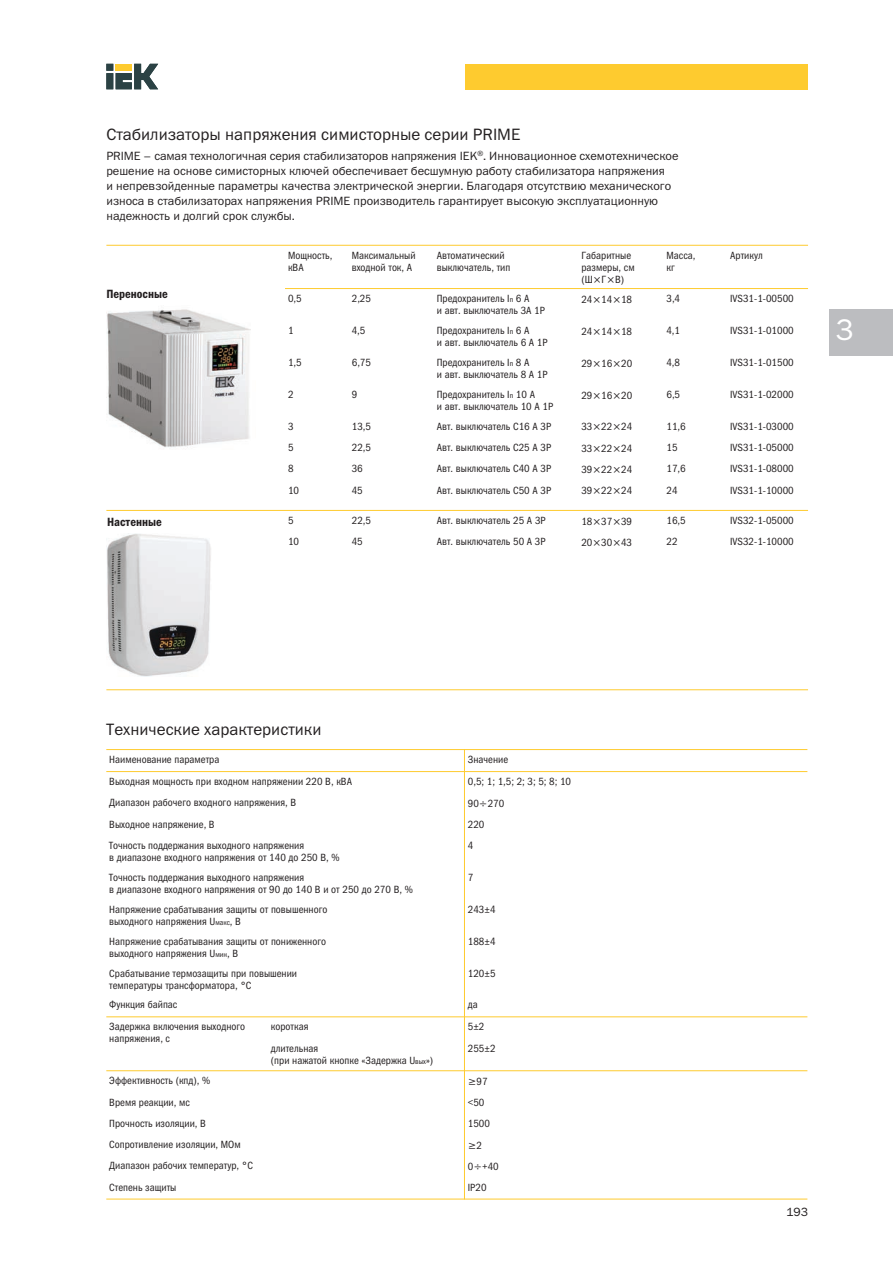
<style>
.page{position:relative;width:893px;height:1263px;background:#fff}
.page>*{position:absolute;margin:0;border:0;box-sizing:border-box;transform-origin:0 0}
.t1{font:30px "Franklin Gothic Book C";color:#fff}
.t2{font:16.5px "Franklin Gothic Book C";color:#231f20}
.t3{font:12px/15px "Franklin Gothic Book C";color:#231f20}
.t4{font:12px "Franklin Gothic Demi Cond C";color:#231f20}
.t5{font:10.5px/12px "Franklin Gothic Book Cond C";color:#231f20}
.s1{font-size:7.5px}
</style>
<div class="page">
<div style="left:466px;top:64px;width:342px;height:25px;background:#fecb2f"></div>
<div style="left:829px;top:309px;width:64px;height:46px;background:#bcbdc0"></div>
<svg style="left:106px;top:64px;width:52px;height:25px"></svg>
<img style="left:106px;top:309px;width:145px;height:139px">
<img style="left:107px;top:533px;width:104px;height:143px">
<hr style="left:106px;top:245px;width:702px;height:1px;background:#fecb2f">
<hr style="left:285px;top:288px;width:523px;height:1px;background:#fecb2f">
<hr style="left:106px;top:510px;width:702px;height:1px;background:#fecb2f">
<hr style="left:106px;top:689px;width:702px;height:1px;background:#fecb2f">
<hr style="left:464px;top:749px;width:1px;height:450px;background:#fecb2f">
<hr style="left:106px;top:749px;width:701px;height:1px;background:#fecb2f">
<hr style="left:106px;top:771px;width:701px;height:1px;background:#fecb2f">
<hr style="left:106px;top:1016px;width:701px;height:1px;background:#fecb2f">
<hr style="left:106px;top:1070px;width:701px;height:1px;background:#fecb2f">
<hr style="left:106px;top:1199px;width:701px;height:1px;background:#fecb2f">
<h2 class="t2" style="left:106px;top:129px;width:416px">Стабилизаторы напряжения симисторные серии PRIME</h2>
<p class="t3" style="left:106px;top:149px;width:574px">PRIME – самая технологичная серия стабилизаторов напряжения IEK<sup>®</sup>. Инновационное схемотехническое решение на основе симисторных ключей обеспечивает бесшумную работу стабили затора напряжения<br>и непревзойденные параметры качества электрической энергии. Благодаря отсутствию механического износа в стабилизаторах напряжения PRIME производитель гарантирует высокую эксплуатационную надежность и долгий срок службы.</p>
<p class="t5" style="left:288px;top:250px;width:46px">Мощность, кВА</p>
<p class="t5" style="left:352px;top:250px;width:65px">Макси маль ный входной ток, А</p>
<p class="t5" style="left:437px;top:250px;width:75px">Авто ма тический выключатель, тип</p>
<p class="t5" style="left:581px;top:250px;width:55px">Габаритные размеры, см (Ш Г В)</p>
<p class="t5" style="left:666px;top:250px;width:31px">Масса, кг</p>
<p class="t5" style="left:730px;top:250px;width:34px">Артикул</p>
<p class="t5" style="left:288px;top:293px;width:15px">0,5</p>
<p class="t5" style="left:352px;top:293px;width:21px">2,25</p>
<p class="t5" style="left:437px;top:293px;width:110px">Предохранитель I<span class="s1">n</span> 6 А<br>и авт. выключатель 3А 1Р</p>
<p class="t5" style="left:581px;top:294px;width:52px">24 14 18</p>
<p class="t5" style="left:666px;top:293px;width:15px">3,4</p>
<p class="t5" style="left:730px;top:293px;width:65px">IVS31-1-00500</p>
<p class="t5" style="left:288px;top:325px;width:7px">1</p>
<p class="t5" style="left:352px;top:325px;width:15px">4,5</p>
<p class="t5" style="left:437px;top:325px;width:112px">Предохранитель I<span class="s1">n</span> 6 А<br>и авт. выключатель 6 А 1Р</p>
<p class="t5" style="left:581px;top:326px;width:52px">24 14 18</p>
<p class="t5" style="left:666px;top:325px;width:15px">4,1</p>
<p class="t5" style="left:730px;top:325px;width:65px">IVS31-1-01000</p>
<p class="t5" style="left:288px;top:357px;width:15px">1,5</p>
<p class="t5" style="left:352px;top:357px;width:21px">6,75</p>
<p class="t5" style="left:437px;top:357px;width:112px">Предохранитель I<span class="s1">n</span> 8 А<br>и авт. выключатель 8 А 1Р</p>
<p class="t5" style="left:581px;top:358px;width:52px">29 16 20</p>
<p class="t5" style="left:666px;top:357px;width:15px">4,8</p>
<p class="t5" style="left:730px;top:357px;width:65px">IVS31-1-01500</p>
<p class="t5" style="left:288px;top:389px;width:7px">2</p>
<p class="t5" style="left:352px;top:389px;width:7px">9</p>
<p class="t5" style="left:437px;top:389px;width:118px">Предохранитель I<span class="s1">n</span> 10 А<br>и авт. выключатель 10 А 1Р</p>
<p class="t5" style="left:581px;top:390px;width:52px">29 16 20</p>
<p class="t5" style="left:666px;top:389px;width:15px">6,5</p>
<p class="t5" style="left:730px;top:389px;width:65px">IVS31-1-02000</p>
<p class="t5" style="left:288px;top:421px;width:7px">3</p>
<p class="t5" style="left:352px;top:421px;width:21px">13,5</p>
<p class="t5" style="left:437px;top:421px;width:116px">Авт. выключатель С16 А 3Р</p>
<p class="t5" style="left:581px;top:422px;width:52px">33 22 24</p>
<p class="t5" style="left:666px;top:421px;width:21px">11,6</p>
<p class="t5" style="left:730px;top:421px;width:65px">IVS31-1-03000</p>
<p class="t5" style="left:288px;top:442px;width:7px">5</p>
<p class="t5" style="left:352px;top:442px;width:21px">22,5</p>
<p class="t5" style="left:437px;top:442px;width:116px">Авт. выключатель С25 А 3Р</p>
<p class="t5" style="left:581px;top:443px;width:52px">33 22 24</p>
<p class="t5" style="left:666px;top:442px;width:13px">15</p>
<p class="t5" style="left:730px;top:442px;width:65px">IVS31-1-05000</p>
<p class="t5" style="left:288px;top:464px;width:7px">8</p>
<p class="t5" style="left:352px;top:464px;width:13px">36</p>
<p class="t5" style="left:437px;top:464px;width:116px">Авт. выключатель С40 А 3Р</p>
<p class="t5" style="left:581px;top:464px;width:52px">39 22 24</p>
<p class="t5" style="left:666px;top:464px;width:21px">17,6</p>
<p class="t5" style="left:730px;top:464px;width:65px">IVS31-1-08000</p>
<p class="t5" style="left:288px;top:485px;width:13px">10</p>
<p class="t5" style="left:352px;top:485px;width:13px">45</p>
<p class="t5" style="left:437px;top:485px;width:116px">Авт. выключатель С50 А 3Р</p>
<p class="t5" style="left:581px;top:486px;width:52px">39 22 24</p>
<p class="t5" style="left:666px;top:485px;width:13px">24</p>
<p class="t5" style="left:730px;top:485px;width:65px">IVS31-1-10000</p>
<p class="t5" style="left:288px;top:515px;width:7px">5</p>
<p class="t5" style="left:352px;top:515px;width:21px">22,5</p>
<p class="t5" style="left:437px;top:515px;width:110px">Авт. выключатель 25 А 3Р</p>
<p class="t5" style="left:581px;top:516px;width:52px">18 37 39</p>
<p class="t5" style="left:666px;top:515px;width:21px">16,5</p>
<p class="t5" style="left:730px;top:515px;width:65px">IVS32-1-05000</p>
<p class="t5" style="left:288px;top:537px;width:13px">10</p>
<p class="t5" style="left:352px;top:537px;width:13px">45</p>
<p class="t5" style="left:437px;top:537px;width:110px">Авт. выключатель 50 А 3Р</p>
<p class="t5" style="left:581px;top:537px;width:52px">20 30 43</p>
<p class="t5" style="left:666px;top:537px;width:13px">22</p>
<p class="t5" style="left:730px;top:537px;width:65px">IVS32-1-10000</p>
<p class="t4" style="left:106px;top:287px;width:63px">Переносные</p>
<p class="t4" style="left:107px;top:515px;width:56px">Настенные</p>
<h1 class="t1" style="left:836px;top:319px;width:19px">3</h1>
<h2 class="t2" style="left:106px;top:724px;width:217px">Технические характеристики</h2>
<p class="t5" style="left:109px;top:754px;width:112px">Наименование параметра</p>
<p class="t5" style="left:468px;top:754px;width:42px">Значение</p>
<p class="t5" style="left:109px;top:776px;width:244px">Выходная мощность при входном напряжении 220 В, кВА</p>
<p class="t5" style="left:468px;top:776px;width:105px">0,5; 1; 1,5; 2; 3; 5; 8; 10</p>
<p class="t5" style="left:109px;top:798px;width:188px">Диапазон рабочего входного напряжения, В</p>
<p class="t5" style="left:468px;top:798px;width:38px">90 270</p>
<p class="t5" style="left:109px;top:819px;width:107px">Выходное напряжение, В</p>
<p class="t5" style="left:468px;top:819px;width:18px">220</p>
<p class="t5" style="left:109px;top:840px;width:232px">Точность поддержания выходного напряжения<br>в диапазоне входного напряжения от 140 до 250 В, %</p>
<p class="t5" style="left:468px;top:840px;width:7px">4</p>
<p class="t5" style="left:109px;top:872px;width:305px">Точность поддержания выходного напряжения<br>в диапазоне входного напряжения от 90 до 140 В и от 250 до 270 В, %</p>
<p class="t5" style="left:468px;top:872px;width:7px">7</p>
<p class="t5" style="left:109px;top:904px;width:220px">Напряжение срабатывания защиты от повышенного выходного напряжения U<span class="s1">макс</span>, В</p>
<p class="t5" style="left:468px;top:904px;width:29px">243±4</p>
<p class="t5" style="left:109px;top:936px;width:218px">Напряжение срабатывания защиты от пониженного выходного напряжения U<span class="s1">мин</span>, В</p>
<p class="t5" style="left:468px;top:936px;width:29px">188±4</p>
<p class="t5" style="left:109px;top:968px;width:189px">Срабатывание термозащиты при повышении температуры трансформатора, °С</p>
<p class="t5" style="left:468px;top:968px;width:29px">120±5</p>
<p class="t5" style="left:109px;top:1000px;width:70px">Функция байпас</p>
<p class="t5" style="left:468px;top:1000px;width:11px">да</p>
<p class="t5" style="left:109px;top:1022px;width:137px">Задержка включения выходного напряжения, с</p>
<p class="t5" style="left:271px;top:1022px;width:39px">короткая</p>
<p class="t5" style="left:468px;top:1022px;width:18px">5±2</p>
<p class="t5" style="left:271px;top:1043px;width:164px">длительная<br>(при нажатой кнопке «Задержка U<span class="s1">вых</span>»)</p>
<p class="t5" style="left:468px;top:1043px;width:29px">255±2</p>
<p class="t5" style="left:109px;top:1076px;width:102px">Эффективность (кпд), %</p>
<p class="t5" style="left:477px;top:1076px;width:13px">97</p>
<p class="t5" style="left:109px;top:1097px;width:82px">Время реакции, мс</p>
<p class="t5" style="left:468px;top:1097px;width:18px">&lt;50</p>
<p class="t5" style="left:109px;top:1118px;width:98px">Прочность изоляции, В</p>
<p class="t5" style="left:468px;top:1118px;width:24px">1500</p>
<p class="t5" style="left:109px;top:1139px;width:133px">Сопротивление изоляции, MОм</p>
<p class="t5" style="left:477px;top:1140px;width:7px">2</p>
<p class="t5" style="left:109px;top:1161px;width:145px">Диапазон рабочих температур, °С</p>
<p class="t5" style="left:468px;top:1161px;width:32px">0 +40</p>
<p class="t5" style="left:109px;top:1182px;width:69px">Степень защиты</p>
<p class="t5" style="left:468px;top:1182px;width:20px">IP20</p>
<p class="t3" style="left:786px;top:1205px;width:23px">193</p>
</div>
